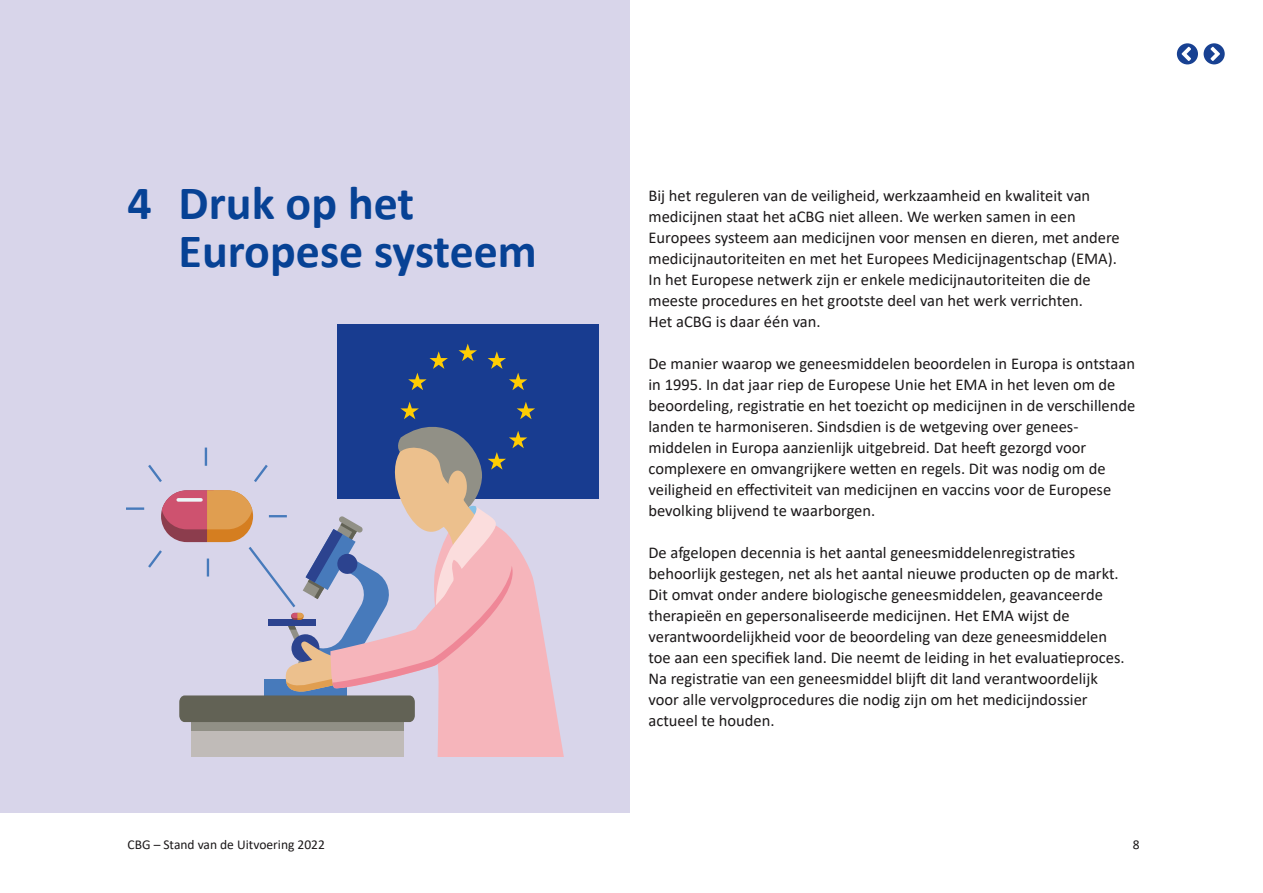
<style>
.page{position:relative;width:1263px;height:893px;background:#fff}
.page>*{position:absolute;margin:0;border:0;box-sizing:border-box;transform-origin:0 0}
.t1{font:700 48px/48px "Calibri";color:#074295}
.P_first{font:16.5px/21px "Calibri";color:#1b1819}
.P_H{font:16.5px/21px "Calibri";color:#1b1819}
.t2{font:13.5px "Calibri";color:#1b1819}
</style>
<div class="page">
<svg style="left:1177px;top:43px;width:48px;height:21px"></svg>
<div style="left:0;top:0;width:629px;height:812px;background:#d8d5ea"></div>
<div style="left:337px;top:324px;width:261px;height:175px;background:#183c90"></div>
<svg style="left:459px;top:344px;width:18px;height:17px"></svg>
<svg style="left:488px;top:351px;width:39px;height:39px"></svg>
<svg style="left:408px;top:351px;width:40px;height:39px"></svg>
<hr style="left:126px;top:507px;width:18px;height:3px;background:#477abb">
<svg style="left:148px;top:402px;width:416px;height:354px"></svg>
<svg style="left:178px;top:498px;width:23px;height:4px"></svg>
<h1 class="t1" style="left:179px;top:178px;width:360px;text-indent:-51px">4 Druk op het<br>Europese systeem</h1>
<p class="P_H" style="left:648px;top:185px;width:473px">Bij het reguleren van de veiligheid, werkzaamheid en kwaliteit van medicijnen staat het aCBG niet alleen. We werken samen in een Europees systeem aan medicijnen voor mensen en dieren, met andere medicijnautoriteiten en met het Europees Medicijnagentschap (EMA).<br>In het Europese netwerk zijn er enkele medicijnautoriteiten die de meeste procedures en het grootste deel van het werk verrichten.<br>Het aCBG is daar één van.</p>
<p class="P_first" style="left:648px;top:353px;width:488px">De manier waarop we geneesmiddelen beoordelen in Europa is ontstaan in 1995. In dat jaar riep de Europese Unie het EMA in het leven om de beoordeling, registratie en het toezicht op medicijnen in de verschillende landen te harmoniseren. Sindsdien is de wetgeving over genees&shy;middelen in Europa aanzienlijk uitgebreid. Dat heeft gezorgd voor complexere en omvangrijkere wetten en regels. Dit was nodig om de veiligheid en effectiviteit van medicijnen en vaccins voor de Europese bevolking blijvend te waarborgen.</p>
<p class="P_first" style="left:648px;top:542px;width:478px">De afgelopen decennia is het aantal geneesmiddelenregistraties behoorlijk gestegen, net als het aantal nieuwe producten op de markt.<br>Dit omvat onder andere biologische geneesmiddelen, geavanceerde therapieën en gepersonaliseerde medicijnen. Het EMA wijst de verantwoordelijkheid voor de beoordeling van deze geneesmiddelen toe aan een specifiek land. Die neemt de leiding in het evaluatieproces.<br>Na registratie van een geneesmiddel blijft dit land verantwoordelijk voor alle vervolgprocedures die nodig zijn om het medicijndossier actueel te houden.</p>
<p class="t2" style="left:128px;top:835px;width:199px">CBG – Stand van de Uitvoering 2022</p>
<p class="t2" style="left:1133px;top:835px;width:8px">8</p>
</div>
